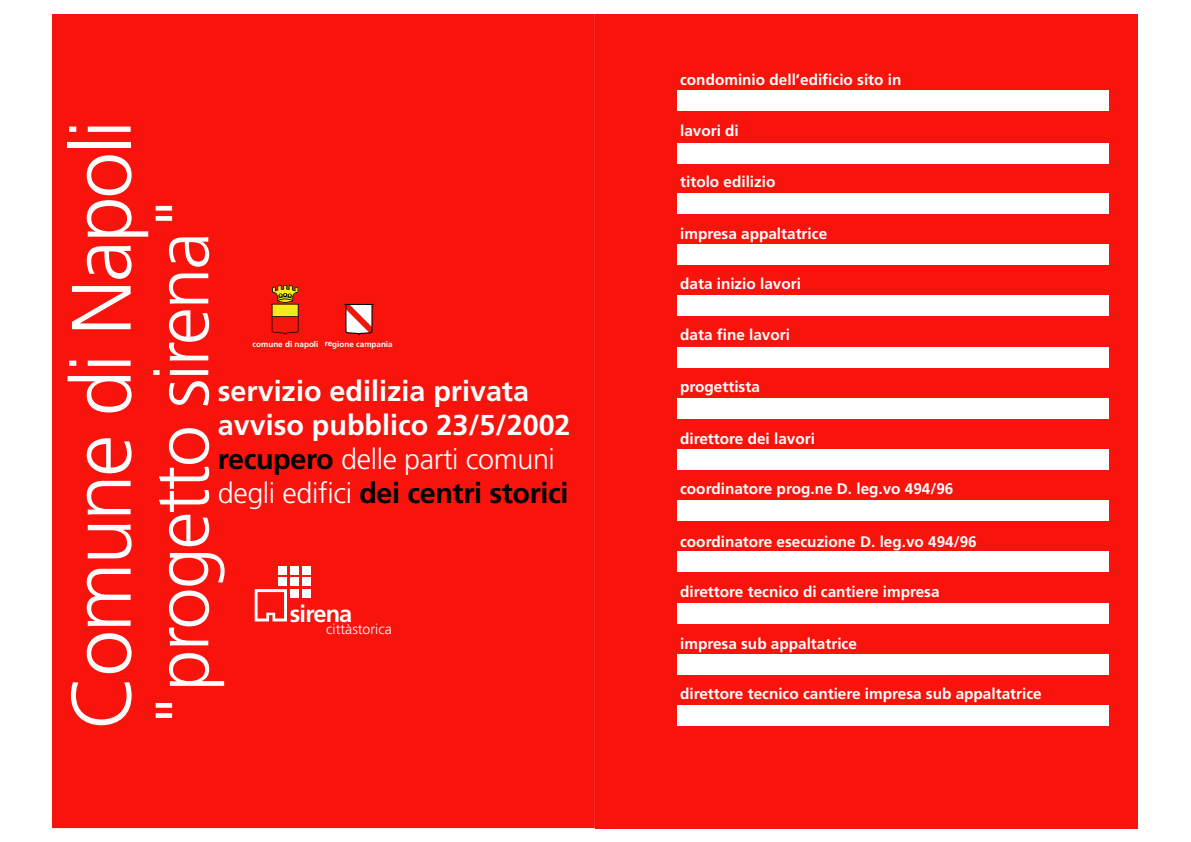
<style>
.page{position:relative;width:1191px;height:842px;background:#fff}
.page>*{position:absolute;margin:0;border:0;box-sizing:border-box;transform-origin:0 0}
.t1{font:300 84px "Frutiger";letter-spacing:-.03em;color:#fff}
.t2{font:300 75.4px "Frutiger";letter-spacing:-.025em;color:#fff}
.t3{font:700 28.7px/34.2px "Frutiger";color:#fff}
.t4{font:700 23.7px "Frutiger";letter-spacing:-.035em;color:#fff}
.t5{font:700 15.3px "Frutiger";color:#fff}
.t6{font:300 14.2px "Frutiger";color:#fff}
.t7{font:700 8.1px "Frutiger";color:#fff}
.s1{color:#000}
.s2{font-weight:300}
</style>
<div class="page">
<div style="left:52px;top:14px;width:543px;height:814px;background:#f8130d"></div>
<div style="left:595px;top:14px;width:542px;height:814px;background:#f8130d"></div>
<svg style="left:271px;top:285px;width:28px;height:50px"></svg>
<svg style="left:344px;top:303px;width:30px;height:33px"></svg>
<div style="left:290px;top:577px;width:9px;height:9px;background:#fff"></div>
<div style="left:278px;top:577px;width:9px;height:9px;background:#fff"></div>
<div style="left:302px;top:589px;width:8px;height:9px;background:#fff"></div>
<div style="left:290px;top:566px;width:9px;height:8px;background:#fff"></div>
<div style="left:278px;top:566px;width:9px;height:8px;background:#fff"></div>
<div style="left:290px;top:589px;width:9px;height:9px;background:#fff"></div>
<div style="left:302px;top:577px;width:8px;height:9px;background:#fff"></div>
<div style="left:302px;top:566px;width:8px;height:8px;background:#fff"></div>
<svg style="left:255px;top:589px;width:32px;height:32px"></svg>
<div style="left:677px;top:91px;width:432px;height:20px;background:#fff"></div>
<div style="left:677px;top:143px;width:432px;height:20px;background:#fff"></div>
<div style="left:677px;top:193px;width:432px;height:20px;background:#fff"></div>
<div style="left:677px;top:244px;width:432px;height:21px;background:#fff"></div>
<div style="left:677px;top:296px;width:432px;height:20px;background:#fff"></div>
<div style="left:677px;top:347px;width:432px;height:20px;background:#fff"></div>
<div style="left:677px;top:398px;width:432px;height:20px;background:#fff"></div>
<div style="left:677px;top:449px;width:432px;height:21px;background:#fff"></div>
<div style="left:677px;top:501px;width:432px;height:20px;background:#fff"></div>
<div style="left:677px;top:552px;width:432px;height:20px;background:#fff"></div>
<div style="left:677px;top:603px;width:432px;height:20px;background:#fff"></div>
<div style="left:677px;top:654px;width:432px;height:20px;background:#fff"></div>
<div style="left:677px;top:705px;width:432px;height:21px;background:#fff"></div>
<h1 class="t1" style="left:54px;top:730px;width:612px;rotate:-90deg">Comune di Napoli</h1>
<h2 class="t2" style="left:140px;top:731px;width:540px;rotate:-90deg">"progetto sirena"</h2>
<p class="t7" style="left:253px;top:339px;width:142px">comune di napoli regione campania</p>
<h3 class="t3" style="left:218px;top:373px;width:354px">servizio edilizia privata avviso pubblico 23/5/2002 <span class="s1">recupero</span> <span class="s2">delle parti comuni degli edifici</span> <span class="s1">dei centri storici</span></h3>
<h3 class="t4" style="left:290px;top:599px;width:64px">sirena</h3>
<p class="t6" style="left:326px;top:621px;width:67px">cittàstorica</p>
<p class="t5" style="left:680px;top:71px;width:223px">condominio dell’edificio sito in</p>
<p class="t5" style="left:680px;top:122px;width:60px">lavori di</p>
<p class="t5" style="left:680px;top:173px;width:97px">titolo edilizio</p>
<p class="t5" style="left:680px;top:225px;width:148px">impresa appaltatrice</p>
<p class="t5" style="left:680px;top:274px;width:122px">data inizio lavori</p>
<p class="t5" style="left:680px;top:326px;width:111px">data fine lavori</p>
<p class="t5" style="left:680px;top:378px;width:81px">progettista</p>
<p class="t5" style="left:680px;top:430px;width:136px">direttore dei lavori</p>
<p class="t5" style="left:680px;top:480px;width:275px">coordinatore prog.ne D. leg.vo 494/96</p>
<p class="t5" style="left:680px;top:532px;width:298px">coordinatore esecuzione D. leg.vo 494/96</p>
<p class="t5" style="left:680px;top:583px;width:261px">direttore tecnico di cantiere impresa</p>
<p class="t5" style="left:680px;top:635px;width:178px">impresa sub appaltatrice</p>
<p class="t5" style="left:680px;top:685px;width:363px">direttore tecnico cantiere impresa sub appaltatrice</p>
</div>
